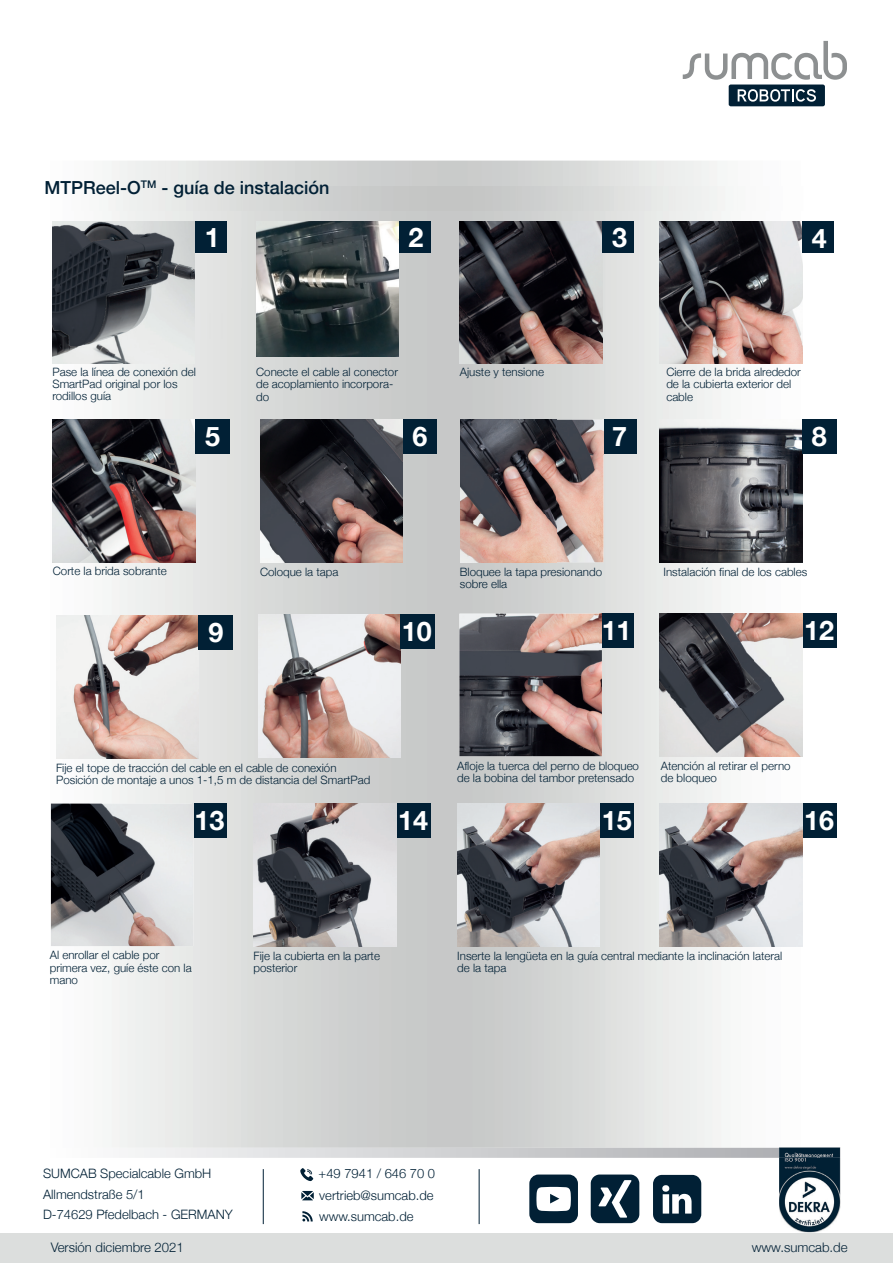
<style>
.page{position:relative;width:893px;height:1263px;background:#fff}
.page>*{position:absolute;margin:0;border:0;box-sizing:border-box;transform-origin:0 0}
.t1{font:700 26.85px "Helvetica Neue";color:#fff}
.t2{font:500 18px "Helvetica Neue";color:#012035}
.t3{font:300 13.2px "Helvetica Neue";color:#012035}
.t4{font:300 12.9px/20.7px "Helvetica Neue";color:#012035}
.t5{font:300 11.55px/12.3px "Helvetica Neue";color:#012035}
</style>
<div class="page">
<img style="left:50px;top:161px;width:791px;height:989px">
<svg style="left:50px;top:1148px;width:729px;height:10px"></svg>
<svg style="left:683px;top:41px;width:164px;height:39px"></svg>
<div style="left:729px;top:85px;width:96px;height:21px;background:#012035;border-radius:2px"></div>
<svg style="left:738px;top:89px;width:78px;height:13px"></svg>
<img style="left:256px;top:221px;width:143px;height:135px">
<img style="left:460px;top:221px;width:142px;height:143px">
<img style="left:660px;top:420px;width:142px;height:142px">
<img style="left:660px;top:221px;width:142px;height:143px">
<img style="left:56px;top:616px;width:143px;height:142px">
<img style="left:53px;top:420px;width:142px;height:142px">
<img style="left:258px;top:614px;width:143px;height:143px">
<div style="left:195px;top:221px;width:32px;height:32px;background:#012035"></div>
<div style="left:399px;top:221px;width:31px;height:32px;background:#012035"></div>
<div style="left:602px;top:221px;width:32px;height:32px;background:#012035"></div>
<div style="left:802px;top:221px;width:32px;height:32px;background:#012035"></div>
<div style="left:195px;top:420px;width:35px;height:34px;background:#012035"></div>
<div style="left:403px;top:420px;width:34px;height:34px;background:#012035"></div>
<div style="left:602px;top:420px;width:35px;height:34px;background:#012035"></div>
<div style="left:802px;top:420px;width:34px;height:34px;background:#012035"></div>
<div style="left:199px;top:616px;width:34px;height:34px;background:#012035"></div>
<div style="left:401px;top:614px;width:34px;height:35px;background:#012035"></div>
<div style="left:600px;top:614px;width:34px;height:34px;background:#012035"></div>
<div style="left:802px;top:614px;width:34px;height:34px;background:#012035"></div>
<div style="left:192px;top:803px;width:35px;height:35px;background:#012035"></div>
<div style="left:396px;top:803px;width:34px;height:35px;background:#012035"></div>
<div style="left:600px;top:803px;width:34px;height:35px;background:#012035"></div>
<img style="left:52px;top:221px;width:143px;height:143px">
<img style="left:260px;top:420px;width:143px;height:142px">
<img style="left:459px;top:614px;width:143px;height:142px">
<img style="left:600px;top:614px;width:2px;height:34px">
<img style="left:461px;top:420px;width:142px;height:142px">
<img style="left:602px;top:420px;width:1px;height:34px">
<img style="left:660px;top:614px;width:142px;height:142px">
<img style="left:51px;top:803px;width:142px;height:143px">
<img style="left:192px;top:803px;width:1px;height:35px">
<img style="left:254px;top:803px;width:142px;height:143px">
<img style="left:457px;top:803px;width:143px;height:143px">
<div style="left:802px;top:803px;width:34px;height:35px;background:#012035"></div>
<img style="left:660px;top:803px;width:142px;height:143px">
<div style="left:0;top:1233px;width:893px;height:30px;background:#dcdedd"></div>
<img style="left:779px;top:1147px;width:61px;height:85px">
<img style="left:779px;top:1148px;width:61px;height:10px">
<svg style="left:300px;top:1168px;width:13px;height:13px"></svg>
<svg style="left:301px;top:1191px;width:13px;height:9px"></svg>
<svg style="left:302px;top:1211px;width:11px;height:10px"></svg>
<hr style="left:263px;top:1169px;width:1px;height:55px;background:#012035">
<hr style="left:479px;top:1169px;width:1px;height:55px;background:#012035">
<svg style="left:653px;top:1175px;width:48px;height:48px"></svg>
<div style="left:529px;top:1174px;width:49px;height:49px;background:#012035;border-radius:9px"></div>
<svg style="left:536px;top:1187px;width:35px;height:24px"></svg>
<svg style="left:591px;top:1174px;width:48px;height:49px"></svg>
<h2 class="t2" style="left:45px;top:173px;width:287px">MTPReel-O<sup>TM</sup> - guía de instalación</h2>
<h1 class="t1" style="left:205px;top:217px;width:16px">1</h1>
<h1 class="t1" style="left:408px;top:217px;width:16px">2</h1>
<h1 class="t1" style="left:612px;top:217px;width:16px">3</h1>
<h1 class="t1" style="left:812px;top:217px;width:16px">4</h1>
<p class="t5" style="left:52px;top:365px;width:145px">Pase la línea de conexión del<br>SmartPad original por los rodillos guía</p>
<p class="t5" style="left:256px;top:365px;width:143px">Conecte el cable al conector de acoplamiento incorpora&shy;do</p>
<p class="t5" style="left:460px;top:365px;width:86px">Ajuste y tensione</p>
<p class="t5" style="left:666px;top:365px;width:136px">Cierre de la brida alrededor de la cubierta exterior del cable</p>
<h1 class="t1" style="left:205px;top:415px;width:16px">5</h1>
<h1 class="t1" style="left:412px;top:415px;width:16px">6</h1>
<h1 class="t1" style="left:612px;top:415px;width:16px">7</h1>
<h1 class="t1" style="left:812px;top:415px;width:16px">8</h1>
<p class="t5" style="left:53px;top:563px;width:116px">Corte la brida sobrante</p>
<p class="t5" style="left:260px;top:564px;width:80px">Coloque la tapa</p>
<p class="t5" style="left:460px;top:565px;width:144px">Bloquee la tapa presionando sobre ella</p>
<p class="t5" style="left:664px;top:565px;width:145px">Instalación final de los cables</p>
<h1 class="t1" style="left:208px;top:611px;width:16px">9</h1>
<h1 class="t1" style="left:402px;top:610px;width:31px">10</h1>
<h1 class="t1" style="left:602px;top:609px;width:31px">11</h1>
<h1 class="t1" style="left:804px;top:609px;width:31px">12</h1>
<p class="t5" style="left:56px;top:760px;width:316px">Fije el tope de tracción del cable en el cable de conexión<br>Posición de montaje a unos 1-1,5 m de distancia del SmartPad</p>
<p class="t5" style="left:457px;top:758px;width:183px">Afloje la tuerca del perno de bloqueo de la bobina del tambor pretensado</p>
<p class="t5" style="left:661px;top:758px;width:131px">Atención al retirar el perno de bloqueo</p>
<h1 class="t1" style="left:194px;top:799px;width:31px">13</h1>
<h1 class="t1" style="left:398px;top:799px;width:31px">14</h1>
<h1 class="t1" style="left:602px;top:799px;width:31px">15</h1>
<h1 class="t1" style="left:804px;top:799px;width:31px">16</h1>
<p class="t5" style="left:50px;top:948px;width:143px">Al enrollar el cable por primera vez, guíe éste con la mano</p>
<p class="t5" style="left:254px;top:948px;width:128px">Fije la cubierta en la parte posterior</p>
<p class="t5" style="left:457px;top:948px;width:326px">Inserte la lengüeta en la guía central mediante la inclinación lateral de la tapa</p>
<p class="t4" style="left:43px;top:1162px;width:191px">SUMCAB Specialcable GmbH<br>Allmendstraße 5/1<br>D-74629 Pfedelbach - GERMANY</p>
<p class="t3" style="left:51px;top:1236px;width:135px">Versión diciembre 2021</p>
<p class="t4" style="left:319px;top:1161px;width:118px;line-height:22.2px">+49 7941 / 646 70 0 vertrieb@sumcab.de</p>
<p class="t4" style="left:319px;top:1205px;width:96px">www.sumcab.de</p>
<p class="t3" style="left:752px;top:1236px;width:97px">www.sumcab.de</p>
</div>
